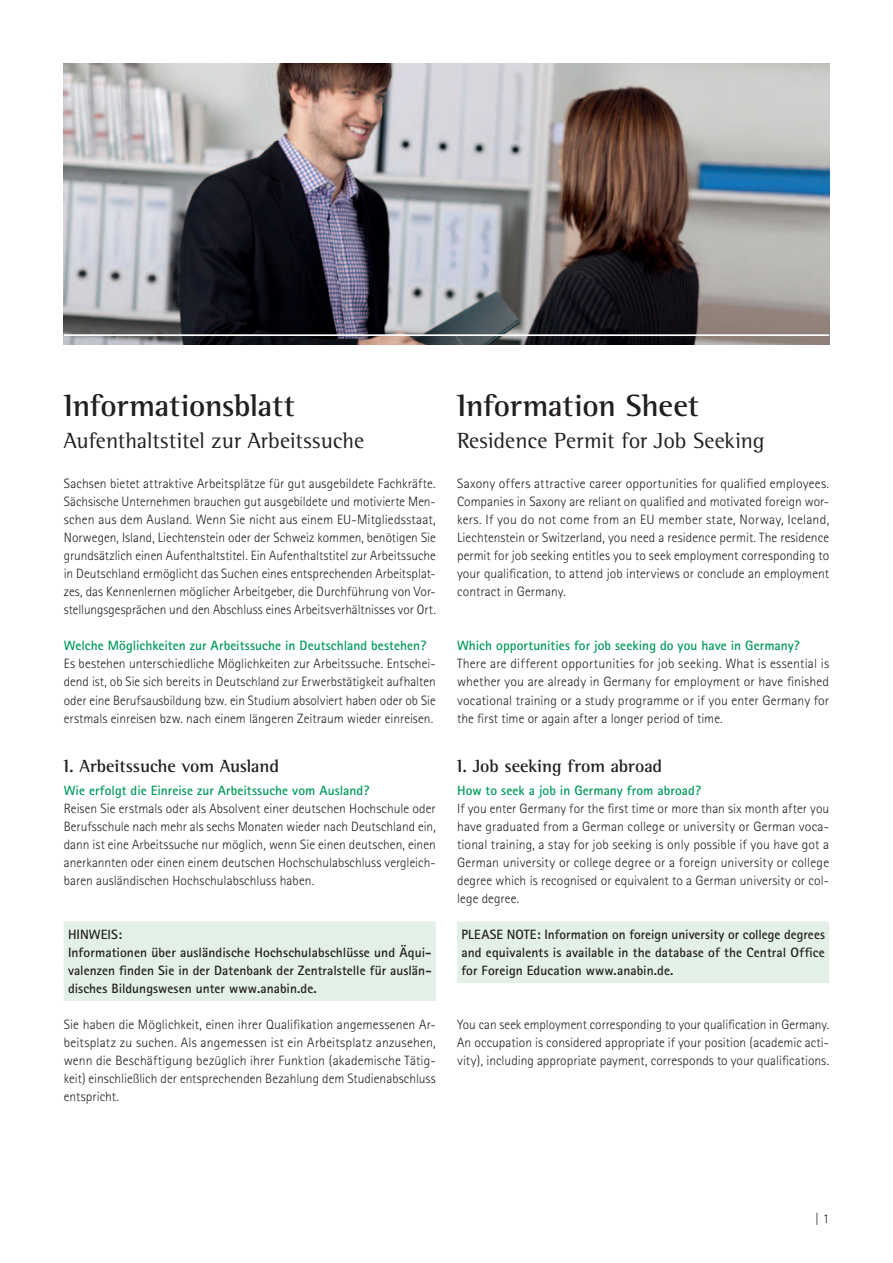
<style>
.page{position:relative;width:893px;height:1263px;background:#fff}
.page>*{position:absolute;margin:0;border:0;box-sizing:border-box;transform-origin:0 0}
.t1{font:700 31.5px "Rotis Semi Serif";letter-spacing:-.01em;color:#231f20}
.t2{font:22.5px "Rotis Semi Serif";color:#231f20}
.t3{font:700 18px "Rotis Semi Serif";letter-spacing:-.005em;color:#231f20}
.t4{font:300 13.5px/18px "Rotis Sans Serif";letter-spacing:.005em;color:#231f20;text-align:justify}
.t5{font:700 13.5px/18px "Rotis Sans Serif";letter-spacing:.005em;color:#231f20}
.t6{font:700 13.5px "Rotis Sans Serif";letter-spacing:.005em;color:#009a5a}
</style>
<div class="page">
<div style="left:64px;top:921px;width:372px;height:26px;background:#e3f0e8"></div>
<div style="left:64px;top:939px;width:372px;height:26px;background:#e3f0e8"></div>
<div style="left:64px;top:957px;width:372px;height:26px;background:#e3f0e8"></div>
<div style="left:64px;top:975px;width:372px;height:26px;background:#e3f0e8"></div>
<div style="left:457px;top:921px;width:372px;height:26px;background:#e3f0e8"></div>
<div style="left:457px;top:939px;width:372px;height:26px;background:#e3f0e8"></div>
<div style="left:457px;top:957px;width:372px;height:26px;background:#e3f0e8"></div>
<img style="left:64px;top:64px;width:765px;height:280px">
<hr style="left:64px;top:334px;width:765px;height:2px;background:#fff">
<h1 class="t1" style="left:64px;top:387px;width:232px">Informationsblatt</h1>
<h2 class="t2" style="left:64px;top:427px;width:302px">Aufenthaltstitel zur Arbeitssuche</h2>
<p class="t4" style="left:64px;top:475px;width:374px">Sachsen bietet attraktive Arbeitsplätze für gut ausgebildete Fachkräfte.<br>Sächsische Unternehmen brauchen gut ausgebildete und motivierte Men&shy;schen aus dem Ausland. Wenn Sie nicht aus einem EU-Mitgliedsstaat, Norwegen, Island, Liechtenstein oder der Schweiz kommen, benötigen Sie grundsätzlich einen Aufenthaltstitel. Ein Aufenthaltstitel zur Arbeitssuche in Deutschland ermöglicht das Suchen eines entsprechenden Arbeitsplat&shy;zes, das Kennenlernen möglicher Arbeitgeber, die Durchführung von Vor&shy;stellungsgesprächen und den Abschluss eines Arbeitsverhältnisses vor Ort.</p>
<p class="t6" style="left:64px;top:637px;width:364px">Welche Möglichkeiten zur Arbeitssuche in Deutschland bestehen?</p>
<p class="t4" style="left:64px;top:655px;width:374px">Es bestehen unterschiedliche Möglichkeiten zur Arbeitssuche. Entschei&shy;dend ist, ob Sie sich bereits in Deutschland zur Erwerbstätigkeit aufhalten oder eine Berufsausbildung bzw. ein Studium absolviert haben oder ob Sie erstmals einreisen bzw. nach einem längeren Zeitraum wieder einreisen.</p>
<h3 class="t3" style="left:64px;top:755px;width:217px">I. Arbeitssuche vom Ausland</h3>
<p class="t6" style="left:64px;top:781px;width:307px">Wie erfolgt die Einreise zur Arbeitssuche vom Ausland?</p>
<p class="t4" style="left:64px;top:799px;width:374px">Reisen Sie erstmals oder als Absolvent einer deutschen Hochschule oder Berufsschule nach mehr als sechs Monaten wieder nach Deutschland ein, dann ist eine Arbeitssuche nur möglich, wenn Sie einen deutschen, einen anerkannten oder einen einem deutschen Hochschulabschluss vergleich&shy;baren ausländischen Hochschulabschluss haben.</p>
<p class="t5" style="left:68px;top:925px;width:365px">HINWEIS:<br>Informationen über ausländische Hochschulabschlüsse und Äqui&shy;valenzen finden Sie in der Datenbank der Zentralstelle für auslän&shy;disches Bildungswesen unter www.anabin.de.</p>
<p class="t4" style="left:64px;top:1015px;width:374px">Sie haben die Möglichkeit, einen ihrer Qualifikation angemessenen Ar&shy;beitsplatz zu suchen. Als angemessen ist ein Arbeitsplatz anzusehen, wenn die Beschäftigung bezüglich ihrer Funktion (akademische Tätig&shy;keit) einschließlich der entsprechenden Bezahlung dem Studienabschluss entspricht.</p>
<h1 class="t1" style="left:457px;top:387px;width:243px">Information Sheet</h1>
<h2 class="t2" style="left:457px;top:427px;width:309px">Residence Permit for Job Seeking</h2>
<p class="t4" style="left:457px;top:475px;width:374px">Saxony offers attractive career opportunities for qualified employees.<br>Companies in Saxony are reliant on qualified and motivated foreign wor&shy;kers. If you do not come from an EU member state, Norway, Iceland, Liechtenstein or Switzerland, you need a residence permit. The residence permit for job seeking entitles you to seek employment corresponding to your qualification, to attend job interviews or conclude an employment contract in Germany.</p>
<p class="t6" style="left:457px;top:637px;width:344px">Which opportunities for job seeking do you have in Germany?</p>
<p class="t4" style="left:457px;top:655px;width:374px">There are different opportunities for job seeking. What is essential is whether you are already in Germany for employment or have finished vocational training or a study programme or if you enter Germany for the first time or again after a longer period of time.</p>
<h3 class="t3" style="left:457px;top:755px;width:207px">I. Job seeking from abroad</h3>
<p class="t6" style="left:457px;top:781px;width:245px">How to seek a job in Germany from abroad?</p>
<p class="t4" style="left:457px;top:799px;width:374px">If you enter Germany for the first time or more than six month after you have graduated from a German college or university or German voca&shy;tional training, a stay for job seeking is only possible if you have got a German university or college degree or a foreign university or college degree which is recognised or equivalent to a German university or col&shy;lege degree.</p>
<p class="t5" style="left:461px;top:925px;width:365px;text-align:justify">PLEASE NOTE: Information on foreign university or college degrees and equivalents is available in the database of the Central Office for Foreign Education www.anabin.de.</p>
<p class="t4" style="left:457px;top:1015px;width:374px">You can seek employment corresponding to your qualification in Germany.<br>An occupation is considered appropriate if your position (academic acti&shy;vity), including appropriate payment, corresponds to your qualifications.</p>
<p class="t4" style="left:815px;top:1209px;width:16px">| 1</p>
</div>
